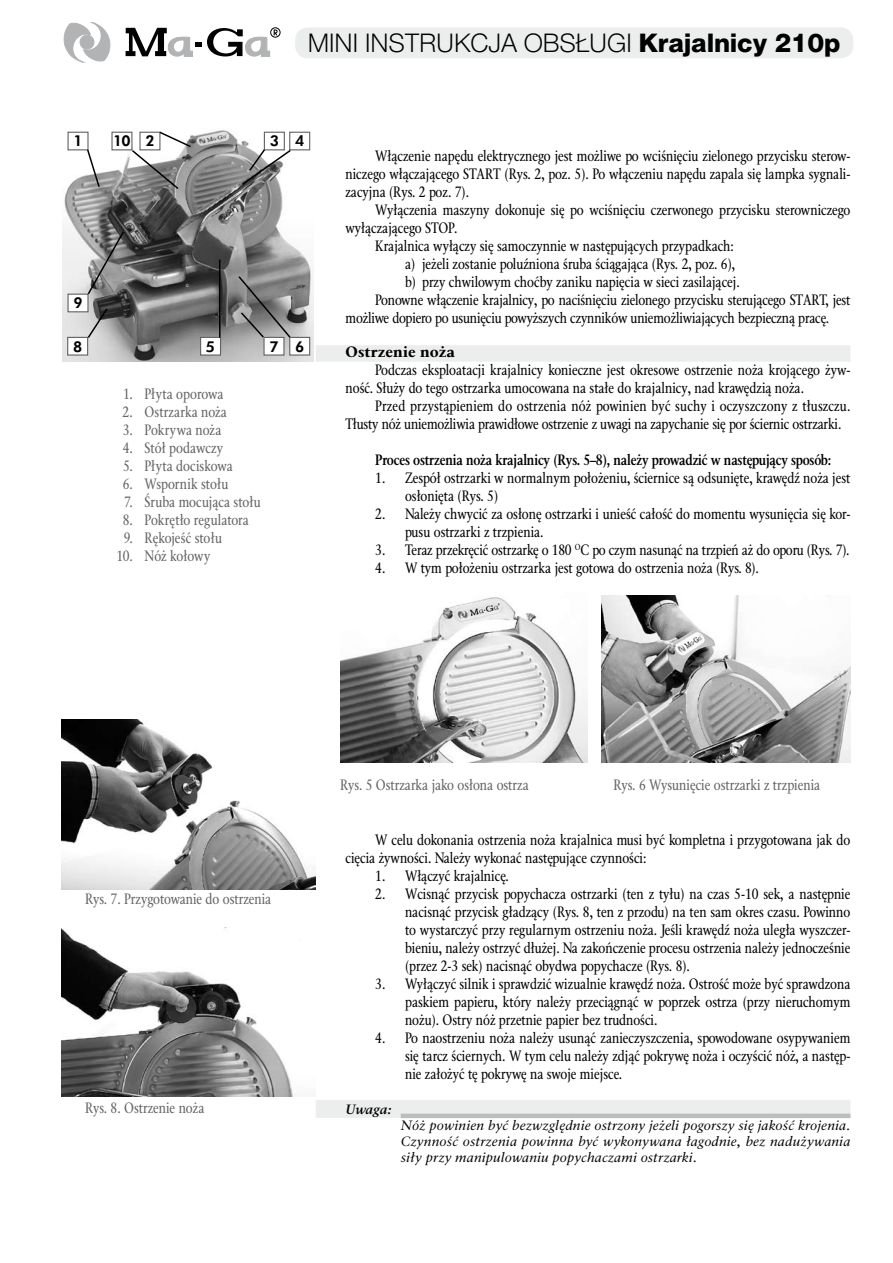
<style>
.page{position:relative;width:893px;height:1263px;background:#fff}
.page>*{position:absolute;margin:0;border:0;box-sizing:border-box;transform-origin:0 0}
.t1{font:25.5px "Switzer PSEFN Light";letter-spacing:-.01em;color:#000}
.t2{font:15px/18px "Classic Cnd EFN";color:#000}
.t3{font:15px "Classic Cnd PSEFN";color:#646567}
.t4{font:700 15px "Classic Cnd EFN";letter-spacing:-.01em;color:#000}
.t5{font:15px "Classic Cnd EFN";color:#646567}
.t6{font:15px "Classic PSEFN Black";letter-spacing:.01em;color:#000}
.t7{font:800 15px "Futurum Ibis EE";color:#000}
.t8{font:italic 13.5px/16.2px "Classic EFN";letter-spacing:.01em;color:#000;text-align:justify}
.t9{font:italic 700 13.5px "Classic EFN";letter-spacing:-.01em;color:#000}
.s1{font-family:"Switzer PSEFN Heavy"}
</style>
<div class="page">
<div style="left:316px;top:345px;width:534px;height:17px;background:#eceded"></div>
<div style="left:316px;top:1100px;width:534px;height:18px;background:#eceded"></div>
<div style="left:401px;top:1113px;width:449px;height:5px;background:#bcbdbf"></div>
<div style="left:295px;top:27px;width:558px;height:31px;background:#eceded;border-radius:13px"></div>
<svg style="left:64px;top:22px;width:47px;height:41px"></svg>
<div style="left:80px;top:35px;width:14px;height:14px;background:#b1b3b4;border-radius:50%"></div>
<div style="left:80px;top:35px;width:14px;height:14px;border:1px solid #b1b3b4;border-radius:50%"></div>
<div style="left:270px;top:27px;width:11px;height:11px;border:1px solid #000;border-radius:50%"></div>
<svg style="left:126px;top:28px;width:152px;height:29px"></svg>
<img style="left:62px;top:130px;width:251px;height:232px">
<div style="left:68px;top:132px;width:20px;height:18px;background:#fff"></div>
<div style="left:68px;top:132px;width:21px;height:18px;border:1px solid #616264"></div>
<div style="left:112px;top:132px;width:20px;height:18px;background:#fff"></div>
<div style="left:111px;top:132px;width:21px;height:18px;border:1px solid #616264"></div>
<div style="left:264px;top:132px;width:20px;height:18px;background:#fff"></div>
<div style="left:264px;top:132px;width:21px;height:18px;border:1px solid #616264"></div>
<div style="left:290px;top:132px;width:20px;height:18px;background:#fff"></div>
<div style="left:289px;top:132px;width:21px;height:18px;border:1px solid #616264"></div>
<div style="left:290px;top:337px;width:20px;height:18px;background:#fff"></div>
<div style="left:289px;top:337px;width:21px;height:19px;border:1px solid #616264"></div>
<div style="left:264px;top:337px;width:20px;height:18px;background:#fff"></div>
<div style="left:263px;top:337px;width:21px;height:19px;border:1px solid #616264"></div>
<div style="left:201px;top:337px;width:20px;height:18px;background:#fff"></div>
<div style="left:200px;top:337px;width:21px;height:19px;border:1px solid #616264"></div>
<div style="left:68px;top:337px;width:20px;height:18px;background:#fff"></div>
<div style="left:67px;top:337px;width:21px;height:19px;border:1px solid #616264"></div>
<div style="left:68px;top:294px;width:20px;height:18px;background:#fff"></div>
<div style="left:68px;top:294px;width:21px;height:18px;border:1px solid #616264"></div>
<svg style="left:86px;top:148px;width:15px;height:41px"></svg>
<svg style="left:130px;top:130px;width:62px;height:61px"></svg>
<svg style="left:240px;top:148px;width:52px;height:38px"></svg>
<svg style="left:237px;top:275px;width:55px;height:64px;background:#868686"></svg>
<hr style="left:219px;top:260px;width:2px;height:78px;background:#000">
<svg style="left:86px;top:307px;width:23px;height:33px"></svg>
<svg style="left:86px;top:230px;width:39px;height:66px;background:#8c8c8c"></svg>
<img style="left:340px;top:597px;width:247px;height:165px">
<img style="left:601px;top:596px;width:249px;height:166px">
<img style="left:62px;top:720px;width:253px;height:169px">
<img style="left:62px;top:927px;width:234px;height:170px">
<h1 class="t1" style="left:308px;top:28px;width:534px">MINI INSTRUKCJA OBSŁUGI <span class="s1">Krajalnicy 210p</span></h1>
<p class="t7" style="left:73px;top:132px;width:11px">1</p>
<p class="t7" style="left:113px;top:132px;width:43px">10 2</p>
<p class="t7" style="left:270px;top:132px;width:36px">3 4</p>
<p class="t7" style="left:73px;top:294px;width:11px">9</p>
<p class="t7" style="left:73px;top:337px;width:11px">8</p>
<p class="t7" style="left:206px;top:337px;width:11px">5</p>
<p class="t7" style="left:269px;top:337px;width:36px">7 6</p>
<p class="t3" style="left:123px;top:385px;width:102px">1. Płyta oporowa</p>
<p class="t3" style="left:123px;top:403px;width:106px">2. Ostrzarka noża</p>
<p class="t3" style="left:123px;top:421px;width:100px">3. Pokrywa noża</p>
<p class="t3" style="left:123px;top:439px;width:102px">4. Stół podawczy</p>
<p class="t3" style="left:123px;top:457px;width:111px">5. Płyta dociskowa</p>
<p class="t3" style="left:123px;top:475px;width:107px">6. Wspornik stołu</p>
<p class="t3" style="left:124px;top:493px;width:138px">7. Śruba mocująca stołu</p>
<p class="t3" style="left:123px;top:511px;width:128px">8. Pokrętło regulatora</p>
<p class="t3" style="left:124px;top:529px;width:100px">9. Rękojeść stołu</p>
<p class="t3" style="left:117px;top:547px;width:95px">10. Nóż kołowy</p>
<p class="t2" style="left:345px;top:148px;width:506px;text-align:justify;text-indent:30px">Włączenie napędu elektrycznego jest możliwe po wciśnięciu zielonego przycisku sterow&shy;niczego włączającego START (Rys. 2, poz. 5). Po włączeniu napędu zapala się lampka sygnali&shy;zacyjna (Rys. 2 poz. 7).</p>
<p class="t2" style="left:375px;top:202px;width:477px">Wyłączenia maszyny dokonuje się po wciśnięciu czerwonego przycisku sterowniczego</p>
<p class="t2" style="left:345px;top:220px;width:114px">wyłączającego STOP.</p>
<p class="t2" style="left:375px;top:238px;width:360px">Krajalnica wyłączy się samoczynnie w następujących przypadkach:</p>
<p class="t2" style="left:405px;top:256px;width:332px">a) jeżeli zostanie poluźniona śruba ściągająca (Rys. 2, poz. 6),</p>
<p class="t2" style="left:405px;top:274px;width:336px">b) przy chwilowym choćby zaniku napięcia w sieci zasilającej.</p>
<p class="t2" style="left:375px;top:292px;width:477px">Ponowne włączenie krajalnicy, po naciśnięciu zielonego przycisku sterującego START, jest</p>
<p class="t2" style="left:345px;top:310px;width:485px">możliwe dopiero po usunięciu powyższych czynników uniemożliwiających bezpieczną pracę.</p>
<p class="t6" style="left:345px;top:343px;width:111px">Ostrzenie noża</p>
<p class="t2" style="left:345px;top:362px;width:506px;text-indent:30px">Podczas eksploatacji krajalnicy konieczne jest okresowe ostrzenie noża krojącego żyw&shy;ność. Służy do tego ostrzarka umocowana na stałe do krajalnicy, nad krawędzią noża.</p>
<p class="t2" style="left:345px;top:398px;width:506px;text-indent:30px">Przed przystąpieniem do ostrzenia nóż powinien być suchy i oczyszczony z tłuszczu.<br>Tłusty nóż uniemożliwia prawidłowe ostrzenie z uwagi na zapychanie się por ściernic ostrzarki.</p>
<p class="t4" style="left:375px;top:451px;width:458px">Proces ostrzenia noża krajalnicy (Rys. 5–8), należy prowadzić w następujący sposób:</p>
<p class="t2" style="left:405px;top:470px;width:447px;text-indent:-30px">1. Zespół ostrzarki w normalnym położeniu, ściernice są odsunięte, krawędź noża jest osłonięta (Rys. 5)</p>
<p class="t2" style="left:405px;top:506px;width:447px;text-indent:-30px">2. Należy chwycić za osłonę ostrzarki i unieść całość do momentu wysunięcia się kor&shy;pusu ostrzarki z trzpienia.</p>
<p class="t2" style="left:375px;top:542px;width:476px">3. Teraz przekręcić ostrzarkę o 180 <sup>O</sup>C po czym nasunąć na trzpień aż do oporu (Rys. 7).</p>
<p class="t2" style="left:375px;top:560px;width:385px">4. W tym położeniu ostrzarka jest gotowa do ostrzenia noża (Rys. 8).</p>
<p class="t3" style="left:85px;top:890px;width:188px">Rys. 7. Przygotowanie do ostrzenia</p>
<p class="t3" style="left:85px;top:1099px;width:121px">Rys. 8. Ostrzenie noża</p>
<p class="t5" style="left:340px;top:776px;width:190px">Rys. 5 Ostrzarka jako osłona ostrza</p>
<p class="t5" style="left:613px;top:776px;width:208px">Rys. 6 Wysunięcie ostrzarki z trzpienia</p>
<p class="t2" style="left:345px;top:832px;width:506px;text-indent:30px">W celu dokonania ostrzenia noża krajalnica musi być kompletna i przygotowana jak do cięcia żywności. Należy wykonać następujące czynności:</p>
<p class="t2" style="left:375px;top:868px;width:135px">1. Włączyć krajalnicę.</p>
<p class="t2" style="left:405px;top:886px;width:447px;text-align:justify;text-indent:-30px">2. Wcisnąć przycisk popychacza ostrzarki (ten z tyłu) na czas 5-10 sek, a następnie nacisnąć przycisk gładzący (Rys. 8, ten z przodu) na ten sam okres czasu. Powinno to wystarczyć przy regularnym ostrzeniu noża. Jeśli krawędź noża uległa wyszczer&shy;bieniu, należy ostrzyć dłużej. Na zakończenie procesu ostrzenia należy jednocześnie (przez 2-3 sek) nacisnąć obydwa popychacze (Rys. 8).</p>
<p class="t2" style="left:405px;top:976px;width:447px;text-align:justify;text-indent:-30px">3. Wyłączyć silnik i sprawdzić wizualnie krawędź noża. Ostrość może być sprawdzona paskiem papieru, który należy przeciągnąć w poprzek ostrza (przy nieruchomym nożu). Ostry nóż przetnie papier bez trudności.</p>
<p class="t2" style="left:405px;top:1030px;width:447px;text-align:justify;text-indent:-30px">4. Po naostrzeniu noża należy usunąć zanieczyszczenia, spowodowane osypywaniem się tarcz ściernych. W tym celu należy zdjąć pokrywę noża i oczyścić nóż, a następ&shy;nie założyć tę pokrywę na swoje miejsce.</p>
<p class="t9" style="left:345px;top:1101px;width:47px">Uwaga:</p>
<p class="t8" style="left:401px;top:1117px;width:451px">Nóż powinien być bezwzględnie ostrzony jeżeli pogorszy się jakość krojenia.<br>Czynność ostrzenia powinna być wykonywana łagodnie, bez nadużywania siły przy manipulowaniu popychaczami ostrzarki.</p>
</div>
